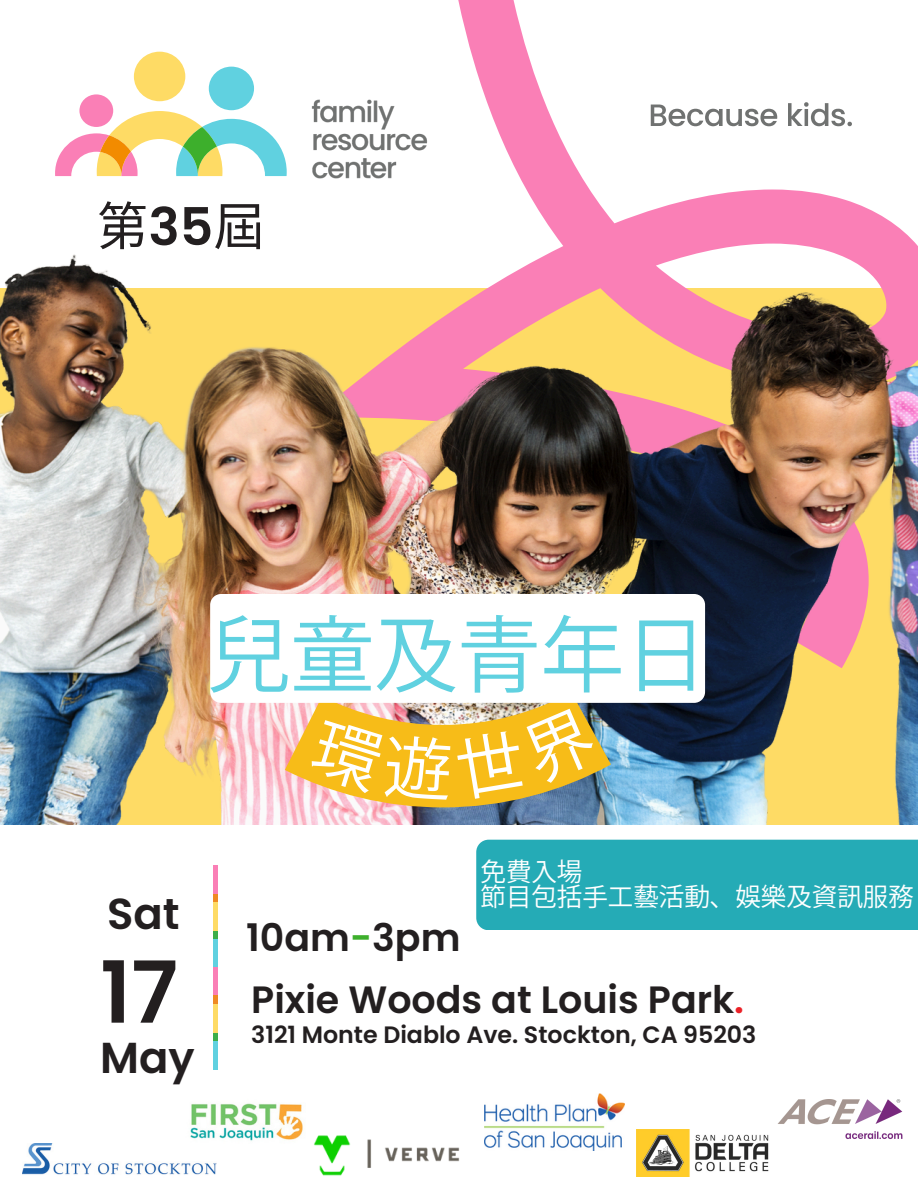
<style>
.page{position:relative;width:918px;height:1188px;background:#fff}
.page>*{position:absolute;margin:0;border:0;box-sizing:border-box;transform-origin:0 0}
.t1{font:600 85.5px "Poppins";color:#231f20}
.t2{font:83.4px "Koz Go Pr 6 N";color:#60d1e0}
.t3{font:52.05px "Noto Sans CJ Ksc";color:#231f20}
.t4{font:600 43.35px "Poppins";color:#231f20}
.t5{font:600 37.95px "Poppins";color:#231f20}
.t6{font:25.5px/24.8px "Koz Go Pr 6 N";color:#fff}
.t7{font:600 23.7px "Poppins";color:#231f20}
.s1{font-family:"Poppins";font-weight:600}
.s2{color:#3daf2c}
.s3{color:#eb2127}
</style>
<div class="page">
<svg style="left:458px;top:0;width:204px;height:110px"></svg>
<img style="left:0;top:110px;width:918px;height:714px">
<div style="left:213px;top:866px;width:5px;height:28px;background:#fa7fb6"></div>
<div style="left:213px;top:894px;width:5px;height:9px;background:#ef8a22"></div>
<div style="left:213px;top:931px;width:5px;height:9px;background:#3cae49"></div>
<div style="left:213px;top:903px;width:5px;height:28px;background:#fedb65"></div>
<div style="left:213px;top:940px;width:5px;height:28px;background:#60d1e0"></div>
<div style="left:213px;top:968px;width:5px;height:28px;background:#fa7fb6"></div>
<div style="left:213px;top:996px;width:5px;height:9px;background:#ef8a22"></div>
<div style="left:213px;top:1033px;width:5px;height:8px;background:#3cae49"></div>
<div style="left:213px;top:1005px;width:5px;height:28px;background:#fedb65"></div>
<div style="left:213px;top:1041px;width:5px;height:29px;background:#60d1e0"></div>
<div style="left:134px;top:52px;width:51px;height:49px;background:#fedb65;border-radius:50%"></div>
<div style="left:209px;top:67px;width:45px;height:43px;background:#60d1e0;border-radius:50%"></div>
<svg style="left:55px;top:111px;width:232px;height:65px"></svg>
<div style="left:79px;top:94px;width:34px;height:33px;background:#fa7fb6;border-radius:50%"></div>
<img style="left:305px;top:99px;width:129px;height:86px">
<div style="left:210px;top:594px;width:495px;height:109px;background:#fff;border-radius:11px"></div>
<div style="left:476px;top:840px;width:442px;height:90px;background:#25abb6"></div>
<svg style="left:651px;top:105px;width:126px;height:21px"></svg>
<svg style="left:788px;top:102px;width:64px;height:24px"></svg>
<img style="left:777px;top:1100px;width:126px;height:39px">
<img style="left:637px;top:1129px;width:132px;height:47px">
<img style="left:314px;top:1135px;width:146px;height:41px">
<img style="left:485px;top:1094px;width:139px;height:56px">
<img style="left:190px;top:1103px;width:113px;height:38px">
<img style="left:22px;top:1143px;width:195px;height:32px">
<svg style="left:285px;top:702px;width:326px;height:105px;background:#e3b745"></svg>
<p class="t3" style="left:96px;top:185px;width:171px">第<span class="s1">35</span>屆</p>
<p class="t2" style="left:208px;top:612px;width:472px">兒童及青年日</p>
<h2 class="t4" style="left:107px;top:884px;width:74px">Sat</h2>
<h1 class="t1" style="left:100px;top:933px;width:79px">17</h1>
<h1 class="t4" style="left:100px;top:1028px;width:96px">May</h1>
<p class="t6" style="left:481px;top:859px;width:435px">免費入場<br>節目包括手工藝活動、娛樂及資訊服務</p>
<p class="t5" style="left:246px;top:911px;width:216px">10am<span class="s2">-</span>3pm</p>
<p class="t5" style="left:251px;top:973px;width:494px">Pixie Woods at Louis Park<span class="s3">.</span></p>
<p class="t7" style="left:251px;top:1019px;width:507px">3121 Monte Diablo Ave. Stockton, CA 95203</p>
</div>
